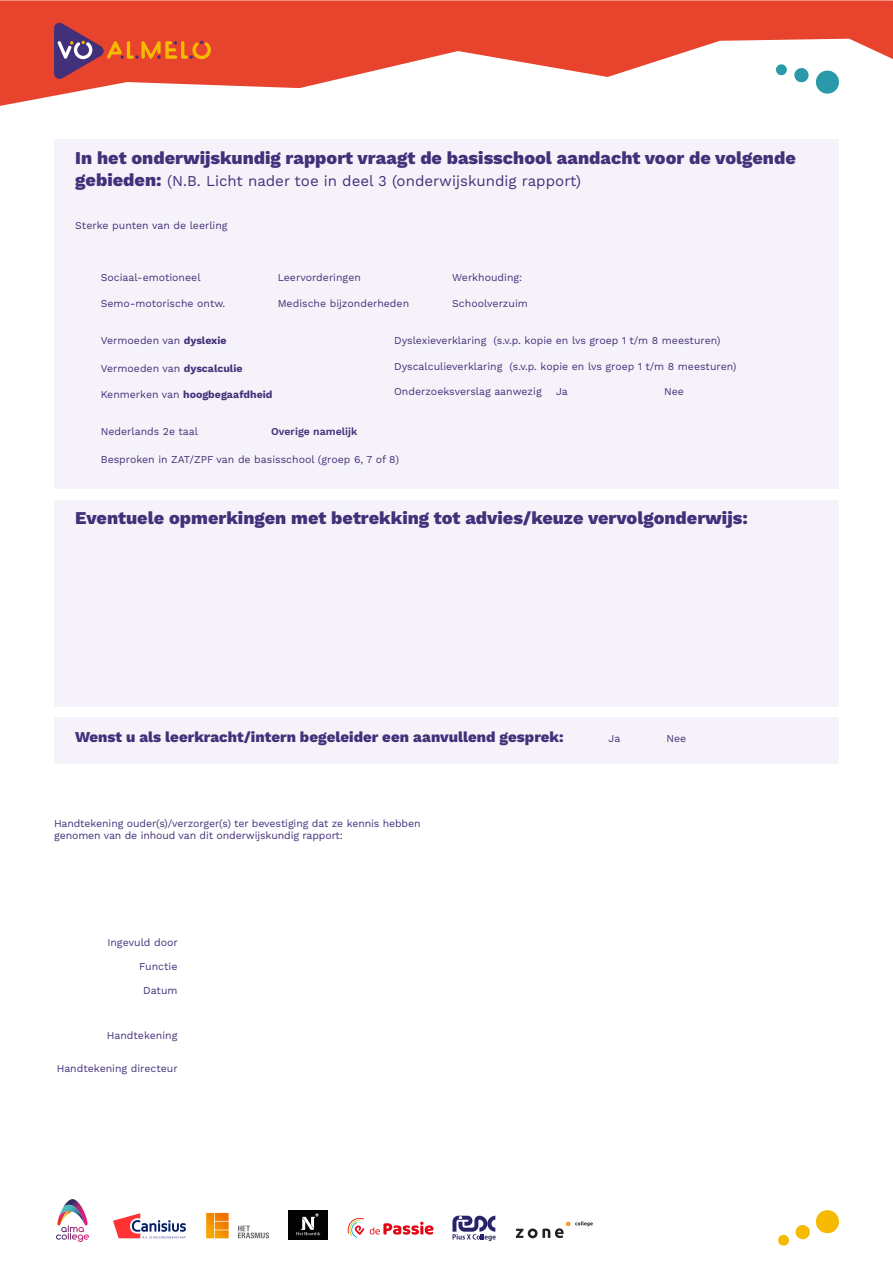
<style>
.page{position:relative;width:893px;height:1263px;background:#fff}
.page>*{position:absolute;margin:0;border:0;box-sizing:border-box;transform-origin:0 0}
.t1{font:800 18px "Work Sans";color:#44307a}
.t2{font:15px "Work Sans";color:#44307a}
.t3{font:800 15px "Work Sans";color:#44307a}
.t4{font:10.5px/12.6px "Work Sans";color:#44307a}
.t5{font:700 10.5px "Work Sans";color:#44307a}
.t6{font:600 10.5px "Work Sans";color:#44307a}
.s1{font-weight:800;font-size:18px}
.s2{font-weight:700}
.s3{font-weight:400}
</style>
<div class="page">
<svg style="left:0;top:0;width:893px;height:106px;fill:#e8432c"></svg>
<svg style="left:54px;top:23px;width:157px;height:56px;background:#cd4d3b"></svg>
<div style="left:54px;top:139px;width:785px;height:350px;background:#f5f3f9"></div>
<div style="left:54px;top:500px;width:785px;height:206px;background:#f5f3f9"></div>
<div style="left:54px;top:717px;width:785px;height:46px;background:#f5f3f9"></div>
<svg style="left:778px;top:1210px;width:61px;height:36px"></svg>
<svg style="left:56px;top:1199px;width:33px;height:43px"></svg>
<svg style="left:452px;top:1216px;width:44px;height:25px"></svg>
<svg style="left:113px;top:1213px;width:73px;height:26px"></svg>
<svg style="left:206px;top:1213px;width:23px;height:25px"></svg>
<svg style="left:238px;top:1225px;width:31px;height:13px"></svg>
<svg style="left:516px;top:1221px;width:77px;height:17px"></svg>
<svg style="left:815px;top:69px;width:25px;height:26px"></svg>
<svg style="left:794px;top:67px;width:15px;height:16px"></svg>
<svg style="left:775px;top:64px;width:12px;height:12px"></svg>
<svg style="left:370px;top:1221px;width:63px;height:14px"></svg>
<svg style="left:348px;top:1218px;width:16px;height:20px"></svg>
<div style="left:288px;top:1210px;width:40px;height:30px;background:#010202"></div>
<svg style="left:296px;top:1213px;width:24px;height:22px"></svg>
<h1 class="t1" style="left:75px;top:148px;width:722px">In het onderwijskundig rapport vraagt de basisschool aandacht voor de volgende</h1>
<h2 class="t2" style="left:75px;top:172px;width:507px"><span class="s1">gebieden:</span> (N.B. Licht nader toe in deel 3 (onderwijskundig rapport)</h2>
<p class="t4" style="left:75px;top:219px;width:154px">Sterke punten van de leerling</p>
<p class="t4" style="left:452px;top:272px;width:72px">Werkhouding:</p>
<p class="t4" style="left:452px;top:298px;width:77px">Schoolverzuim</p>
<p class="t4" style="left:394px;top:334px;width:328px">Dyslexieverklaring (s.v.p. kopie en lvs groep 1 t/m 8 meesturen)</p>
<p class="t4" style="left:394px;top:360px;width:344px">Dyscalculieverklaring (s.v.p. kopie en lvs groep 1 t/m 8 meesturen)</p>
<p class="t4" style="left:394px;top:386px;width:149px">Onderzoeksverslag aanwezig</p>
<p class="t4" style="left:556px;top:386px;width:13px">Ja</p>
<p class="t4" style="left:664px;top:386px;width:21px">Nee</p>
<p class="t4" style="left:101px;top:272px;width:101px">Sociaal-emotioneel</p>
<p class="t4" style="left:278px;top:272px;width:85px">Leervorderingen</p>
<p class="t4" style="left:278px;top:298px;width:133px">Medische bijzonderheden</p>
<p class="t4" style="left:101px;top:298px;width:126px">Semo-motorische ontw.</p>
<p class="t4" style="left:101px;top:334px;width:127px">Vermoeden van <span class="s2">dyslexie</span></p>
<p class="t4" style="left:101px;top:362px;width:143px">Vermoeden van <span class="s2">dyscalculie</span></p>
<p class="t5" style="left:101px;top:388px;width:173px"><span class="s3">Kenmerken van</span> hoogbegaafdheid</p>
<p class="t4" style="left:101px;top:425px;width:99px">Nederlands 2e taal</p>
<p class="t4" style="left:101px;top:453px;width:300px">Besproken in ZAT/ZPF van de basisschool (groep 6, 7 of 8)</p>
<p class="t6" style="left:271px;top:425px;width:88px">Overige namelijk</p>
<h1 class="t1" style="left:75px;top:508px;width:674px">Eventuele opmerkingen met betrekking tot advies/keuze vervolgonderwijs:</h1>
<h2 class="t3" style="left:75px;top:728px;width:490px">Wenst u als leerkracht/intern begeleider een aanvullend gesprek:</h2>
<p class="t4" style="left:609px;top:732px;width:13px">Ja</p>
<p class="t4" style="left:666px;top:732px;width:21px">Nee</p>
<p class="t4" style="left:54px;top:817px;width:368px">Handtekening ouder(s)/verzorger(s) ter bevestiging dat ze kennis hebben genomen van de inhoud van dit onderwijskundig rapport:</p>
<p class="t4" style="left:107px;top:936px;width:72px">Ingevuld door</p>
<p class="t4" style="left:139px;top:960px;width:40px">Functie</p>
<p class="t4" style="left:143px;top:984px;width:36px">Datum</p>
<p class="t4" style="left:107px;top:1030px;width:72px">Handtekening</p>
<p class="t4" style="left:57px;top:1063px;width:123px">Handtekening directeur</p>
</div>
